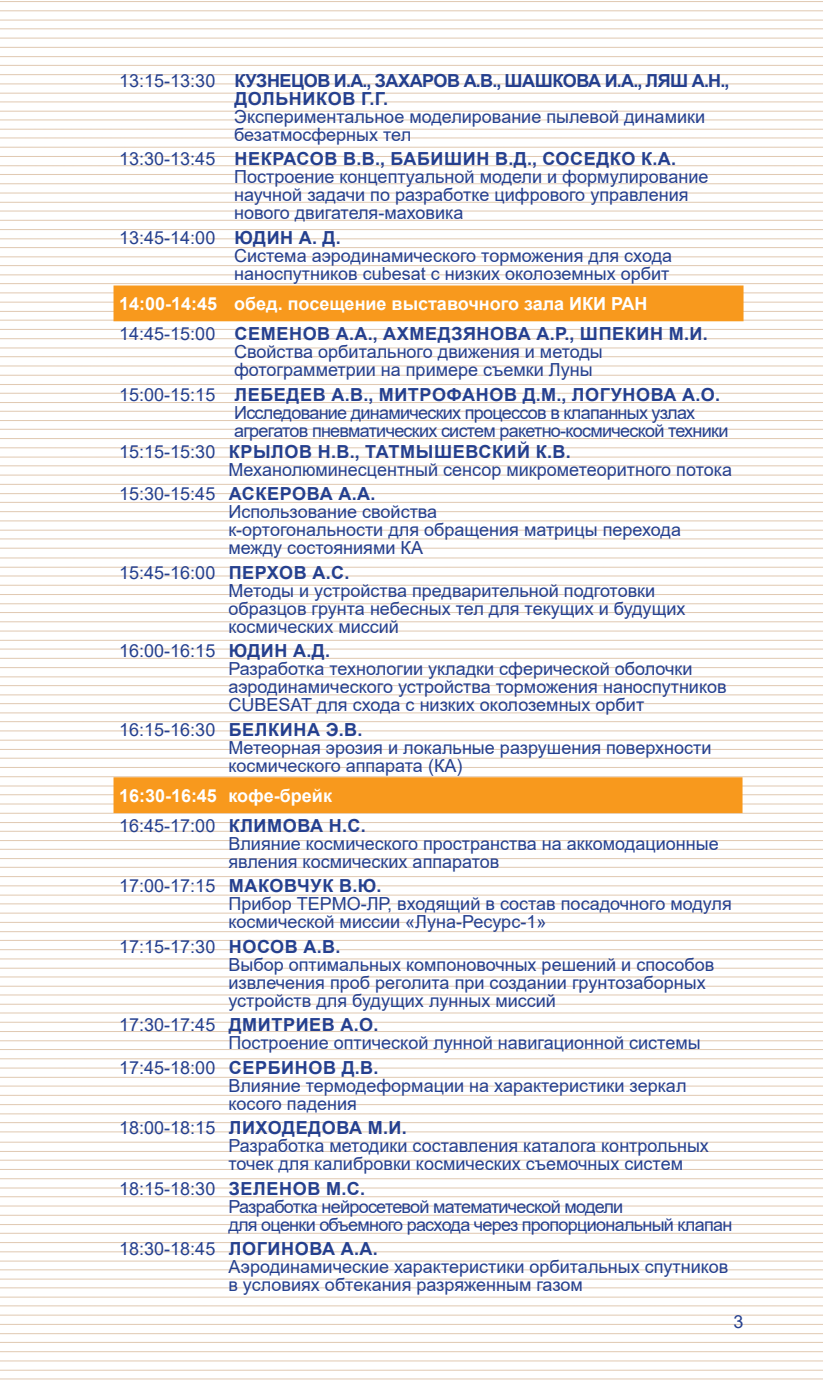
<style>
.page{position:relative;width:823px;height:1384px;background:#fff}
.page>*{position:absolute;margin:0;border:0;box-sizing:border-box;transform-origin:0 0}
.t1{font:18px/18px "Arial";color:#25408f}
.t2{font:18px/18px "Arial";letter-spacing:-.04em;color:#25408f}
.t3{font:700 18px/30.2px "Arial";color:#fff}
.t4{font:700 18px/18px "Arial";letter-spacing:-.025em;color:#25408f}
.s1{font-weight:400}
.s2{font-weight:700}
.s3{font-weight:400;color:#25408f}
.s4{color:#25408f}
</style>
<div class="page">
<img style="left:0;top:1px;width:822px;height:1379px">
<div style="left:113px;top:285px;width:630px;height:36px;background:#f8991d"></div>
<div style="left:113px;top:777px;width:629px;height:36px;background:#f8991d"></div>
<p class="t4" style="left:234px;top:72px;width:496px;text-indent:-115px"><span class="s1">13:15-13:30</span> КУЗНЕЦОВ И.А., ЗАХАРОВ А.В., ШАШКОВА И.А., ЛЯШ А.Н.,<br>ДОЛЬНИКОВ Г.Г.</p>
<p class="t1" style="left:234px;top:107px;width:472px">Экспериментальное моделирование пылевой динамики безатмосферных тел</p>
<p class="t1" style="left:234px;top:150px;width:475px;text-indent:-115px">13:30-13:45 <span class="s2">НЕКРАСОВ В.В., БАБИШИН В.Д., СОСЕДКО К.А.<br></span>Построение концептуальной модели и формулирование научной задачи по разработке цифрового управления нового двигателя-маховика</p>
<p class="t1" style="left:234px;top:228px;width:439px;text-indent:-115px">13:45-14:00 <span class="s2">ЮДИН А. Д.<br></span>Система аэродинамического торможения для схода наноспутников cubesat с низких околоземных орбит</p>
<p class="t3" style="left:119px;top:289px;width:589px">14:00-14:45 обед. посещение выставочного зала ИКИ РАН<br><span class="s3">14:45-15:00</span> <span class="s4">СЕМЕНОВ А.А., АХМЕДЗЯНОВА А.Р., ШПЕКИН М.И.</span></p>
<p class="t1" style="left:234px;top:342px;width:370px">Свойства орбитального движения и методы фотограмметрии на примере съемки Луны</p>
<p class="t2" style="left:234px;top:385px;width:495px;text-indent:-115px">15:00-15:15 <span class="s2">ЛЕБЕДЕВ А.В., МИТРОФАНОВ Д.М., ЛОГУНОВА А.О.<br></span>Исследование динамических процессов в клапанных узлах агрегатов пневматических систем ракетно-космической техники</p>
<p class="t1" style="left:228px;top:442px;width:505px;text-indent:-109px">15:15-15:30 <span class="s2">КРЫЛОВ Н.В., ТАТМЫШЕВСКИЙ К.В.<br></span>Механолюминесцентный сенсор микрометеоритного потока</p>
<p class="t1" style="left:228px;top:484px;width:454px;text-indent:-109px">15:30-15:45 <span class="s2">АСКЕРОВА А.А.<br></span>Использование свойства<br>к-ортогональности для обращения матрицы перехода между состояниями КА</p>
<p class="t1" style="left:228px;top:563px;width:458px;text-indent:-109px">15:45-16:00 <span class="s2">ПЕРХОВ А.С.<br></span>Методы и устройства предварительной подготовки образцов грунта небесных тел для текущих и будущих космических миссий</p>
<p class="t1" style="left:228px;top:641px;width:499px;text-indent:-109px">16:00-16:15 <span class="s2">ЮДИН А.Д.<br></span>Разработка технологии укладки сферической оболочки аэродинамического устройства торможения наноспутников CUBESAT для схода с низких околоземных орбит</p>
<p class="t1" style="left:228px;top:720px;width:484px;text-indent:-109px">16:15-16:30 <span class="s2">БЕЛКИНА Э.В.<br></span>Метеорная эрозия и локальные разрушения поверхности космического аппарата (КА)</p>
<p class="t3" style="left:119px;top:780px;width:248px">16:30-16:45 кофе-брейк<br><span class="s3">16:45-17:00</span> <span class="s4">КЛИМОВА Н.С.</span></p>
<p class="t1" style="left:228px;top:834px;width:491px">Влияние космического пространства на аккомодационные явления космических аппаратов</p>
<p class="t1" style="left:228px;top:876px;width:504px;text-indent:-109px">17:00-17:15 <span class="s2">МАКОВЧУК В.Ю.<br></span>Прибор ТЕРМО-ЛР, входящий в состав посадочного модуля космической миссии «Луна-Ресурс-1»</p>
<p class="t1" style="left:228px;top:937px;width:487px;text-indent:-109px">17:15-17:30 <span class="s2">НОСОВ А.В.<br></span>Выбор оптимальных компоновочных решений и способов извлечения проб реголита при создании грунтозаборных устройств для будущих лунных миссий</p>
<p class="t1" style="left:228px;top:1015px;width:473px;text-indent:-109px">17:30-17:45 <span class="s2">ДМИТРИЕВ А.О.<br></span>Построение оптической лунной навигационной системы</p>
<p class="t1" style="left:228px;top:1058px;width:459px;text-indent:-109px">17:45-18:00 <span class="s2">СЕРБИНОВ Д.В.<br></span>Влияние термодеформации на характеристики зеркал косого падения</p>
<p class="t1" style="left:228px;top:1118px;width:482px;text-indent:-109px">18:00-18:15 <span class="s2">ЛИХОДЕДОВА М.И.<br></span>Разработка методики составления каталога контрольных точек для калибровки космических съемочных систем</p>
<p class="t2" style="left:228px;top:1179px;width:505px;text-indent:-109px">18:15-18:30 <span class="s2">ЗЕЛЕНОВ М.С.<br></span>Разработка нейросетевой математической модели<br>для оценки объемного расхода через пропорциональный клапан</p>
<p class="t1" style="left:228px;top:1239px;width:501px;text-indent:-109px">18:30-18:45 <span class="s2">ЛОГИНОВА А.А.<br></span>Аэродинамические характеристики орбитальных спутников в условиях обтекания разряженным газом</p>
<p class="t1" style="left:733px;top:1312px;width:12px">3</p>
</div>
